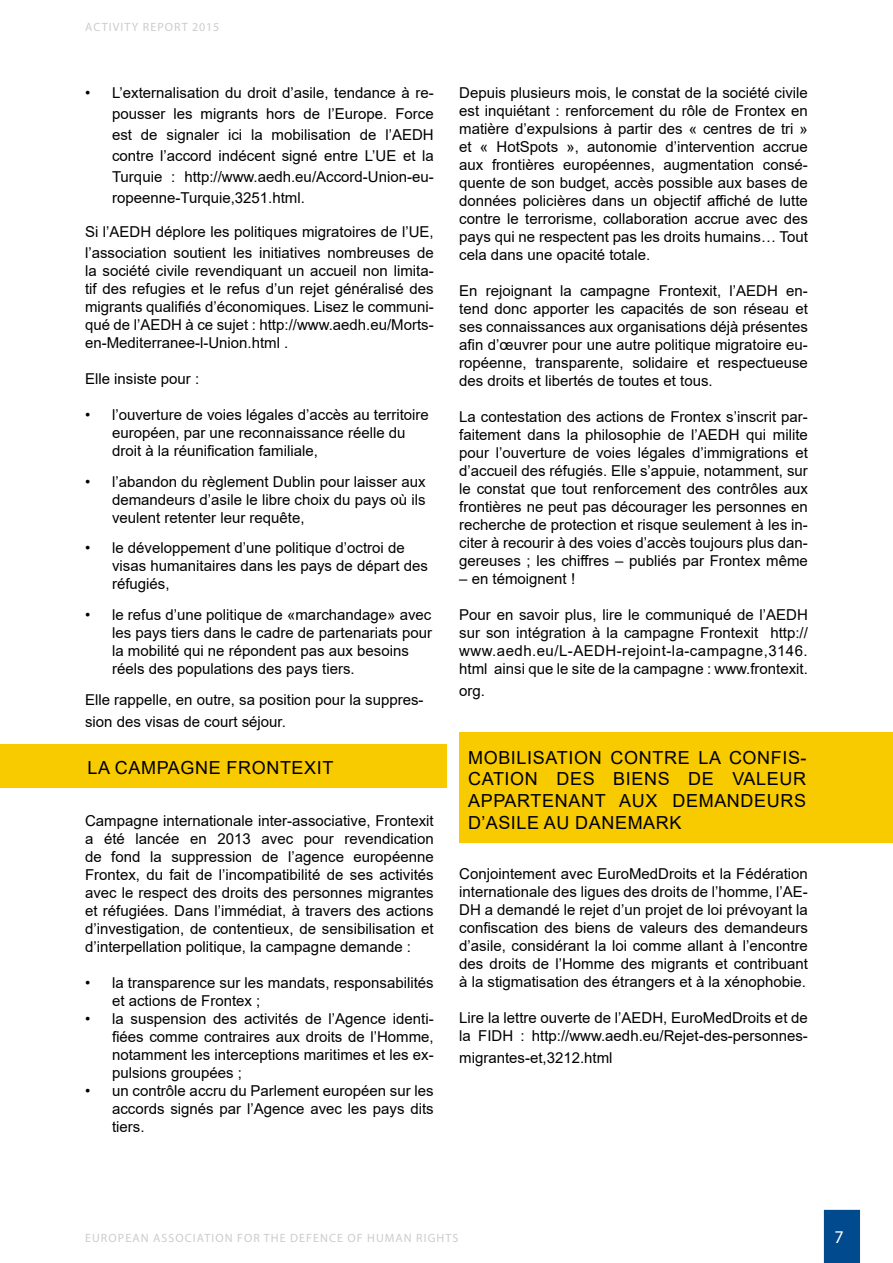
<style>
.page{position:relative;width:893px;height:1263px;background:#fff}
.page>*{position:absolute;margin:0;border:0;box-sizing:border-box;transform-origin:0 0}
.t1{font:18px/21.6px "Arial";letter-spacing:.035em;color:#000;text-align:justify}
.t2{font:18px "Myriad Pro";color:#fff}
.t3{font:15px/18px "Arial";color:#000;text-align:justify}
.t4{font:12px "Myriad Pro";letter-spacing:.09em;color:#cdcccc}
</style>
<div class="page">
<div style="left:824px;top:1210px;width:36px;height:53px;background:#004a8d"></div>
<div style="left:459px;top:732px;width:434px;height:111px;background:#f8ca00"></div>
<div style="left:0;top:744px;width:446px;height:44px;background:#f8ca00"></div>
<p class="t4" style="left:85px;top:20px;width:136px">ACTIVITY REPORT 2015</p>
<p class="t3" style="left:112px;top:82px;width:323px;line-height:21px;text-indent:-27px">• L’externalisation du droit d’asile, tendance à re&shy;pousser les migrants hors de l’Europe. Force est de signaler ici la mobilisation de l’AEDH contre l’accord indécent signé entre L’UE et la Turquie : http://www.aedh.eu/Accord-Union-eu&shy;ropeenne-Turquie,3251.html.</p>
<p class="t3" style="left:85px;top:221px;width:350px;line-height:21px">Si l’AEDH déplore les politiques migratoires de l’UE, l’association soutient les initiatives nombreuses de</p>
<p class="t3" style="left:85px;top:261px;width:350px">la société civile revendiquant un accueil non limita&shy;tif des refugies et le refus d’un rejet généralisé des migrants qualifiés d’économiques. Lisez le communi&shy;qué de l’AEDH à ce sujet : http://www.aedh.eu/Morts&shy;en-Mediterranee-l-Union.html .</p>
<p class="t3" style="left:85px;top:369px;width:116px">Elle insiste pour :</p>
<p class="t3" style="left:112px;top:405px;width:318px;text-align:left;text-indent:-27px">• l’ouverture de voies légales d’accès au territoire européen, par une reconnaissance réelle du droit à la réunification familiale,</p>
<p class="t3" style="left:112px;top:472px;width:315px;text-indent:-27px">• l’abandon du règlement Dublin pour laisser aux demandeurs d’asile le libre choix du pays où ils veulent retenter leur requête,</p>
<p class="t3" style="left:112px;top:539px;width:317px;text-align:left;text-indent:-27px">• le développement d’une politique d’octroi de visas humanitaires dans les pays de départ des réfugiés,</p>
<p class="t3" style="left:112px;top:606px;width:322px;text-align:left;text-indent:-27px">• le refus d’une politique de «marchandage» avec les pays tiers dans le cadre de partenariats pour la mobilité qui ne répondent pas aux besoins réels des populations des pays tiers.</p>
<p class="t3" style="left:85px;top:689px;width:340px;line-height:21.6px">Elle rappelle, en outre, sa position pour la suppres&shy;sion des visas de court séjour.</p>
<p class="t1" style="left:87px;top:756px;width:248px">LA CAMPAGNE FRONTEXIT</p>
<p class="t3" style="left:85px;top:811px;width:350px">Campagne internationale inter-associative, Frontexit a été lancée en 2013 avec pour revendication de fond la suppression de l’agence européenne Frontex, du fait de l’incompatibilité de ses activités avec le respect des droits des personnes migrantes et réfugiées. Dans l’immédiat, à travers des actions d’investigation, de contentieux, de sensibilisation et d’interpellation politique, la campagne demande :</p>
<p class="t3" style="left:112px;top:973px;width:323px;text-indent:-27px">• la transparence sur les mandats, responsabilités et actions de Frontex ;</p>
<p class="t3" style="left:112px;top:1009px;width:323px;text-indent:-27px">• la suspension des activités de l’Agence identi&shy;fiées comme contraires aux droits de l’Homme, notamment les interceptions maritimes et les ex&shy;pulsions groupées ;</p>
<p class="t3" style="left:112px;top:1081px;width:323px;text-indent:-27px">• un contrôle accru du Parlement européen sur les accords signés par l’Agence avec les pays dits tiers.</p>
<p class="t3" style="left:459px;top:84px;width:350px">Depuis plusieurs mois, le constat de la société civile est inquiétant : renforcement du rôle de Frontex en matière d’expulsions à partir des « centres de tri » et « HotSpots », autonomie d’intervention accrue aux frontières européennes, augmentation consé&shy;quente de son budget, accès possible aux bases de données policières dans un objectif affiché de lutte contre le terrorisme, collaboration accrue avec des pays qui ne respectent pas les droits humains… Tout cela dans une opacité totale.</p>
<p class="t3" style="left:459px;top:282px;width:350px">En rejoignant la campagne Frontexit, l’AEDH en&shy;tend donc apporter les capacités de son réseau et ses connaissances aux organisations déjà présentes afin d’œuvrer pour une autre politique migratoire eu&shy;ropéenne, transparente, solidaire et respectueuse des droits et libertés de toutes et tous.</p>
<p class="t3" style="left:459px;top:408px;width:350px">La contestation des actions de Frontex s’inscrit par&shy;faitement dans la philosophie de l’AEDH qui milite pour l’ouverture de voies légales d’immigrations et d’accueil des réfugiés. Elle s’appuie, notamment, sur le constat que tout renforcement des contrôles aux frontières ne peut pas décourager les personnes en recherche de protection et risque seulement à les in&shy;citer à recourir à des voies d’accès toujours plus dan&shy;gereuses ; les chiffres – publiés par Frontex même</p>
<p class="t3" style="left:459px;top:570px;width:117px">– en témoignent !</p>
<p class="t3" style="left:459px;top:606px;width:350px">Pour en savoir plus, lire le communiqué de l’AEDH sur son intégration à la campagne Frontexit http:// www.aedh.eu/L-AEDH-rejoint-la-campagne,3146. html ainsi que le site de la campagne : www.frontexit.</p>
<p class="t3" style="left:459px;top:681px;width:27px">org.</p>
<p class="t1" style="left:468px;top:747px;width:340px">MOBILISATION CONTRE LA CONFIS-CATION DES BIENS DE VALEUR APPARTENANT AUX DEMANDEURS D’ASILE AU DANEMARK</p>
<p class="t3" style="left:459px;top:865px;width:350px">Conjointement avec EuroMedDroits et la Fédération internationale des ligues des droits de l’homme, l’AE-DH a demandé le rejet d’un projet de loi prévoyant la confiscation des biens de valeurs des demandeurs d’asile, considérant la loi comme allant à l’encontre des droits de l’Homme des migrants et contribuant à la stigmatisation des étrangers et à la xénophobie.</p>
<p class="t3" style="left:459px;top:1009px;width:350px">Lire la lettre ouverte de l’AEDH, EuroMedDroits et de la FIDH : http://www.aedh.eu/Rejet-des-personnes-</p>
<p class="t3" style="left:459px;top:1048px;width:155px">migrantes-et,3212.html</p>
<p class="t4" style="left:85px;top:1231px;width:375px">EUROPEAN ASSOCIATION FOR THE DEFENCE OF HUMAN RIGHTS</p>
<p class="t2" style="left:834px;top:1225px;width:11px">7</p>
</div>
